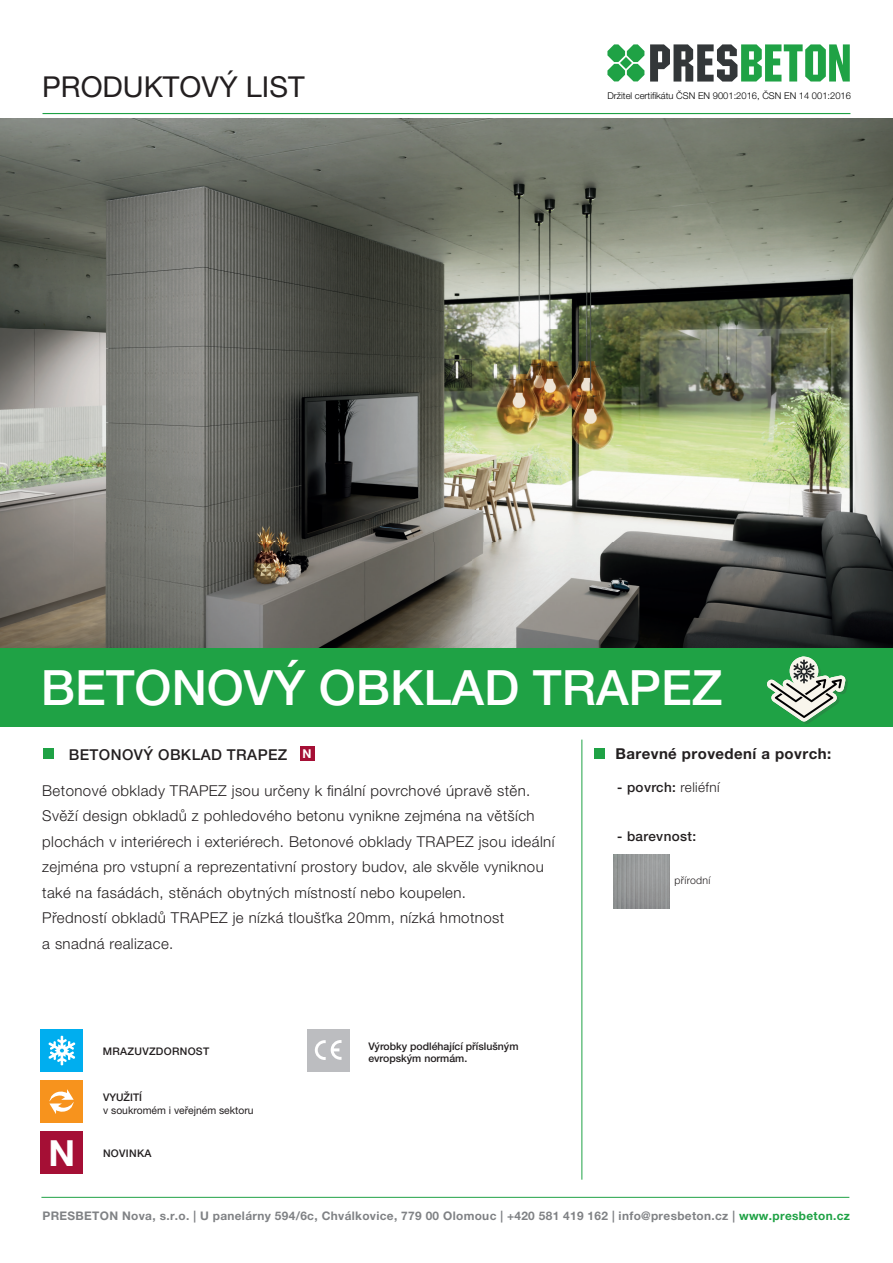
<style>
.page{position:relative;width:893px;height:1263px;background:#fff}
.page>*{position:absolute;margin:0;border:0;box-sizing:border-box;transform-origin:0 0}
.t1{font:500 48.75px "Helvetica Neue LT Pro";color:#fff}
.t2{font:700 36px "Helvetica Neue LT Pro";color:#fff}
.t3{font:28.8px "Helvetica Neue LT Pro";color:#231f20}
.t4{font:300 15px/25.5px "Helvetica Neue LT Pro";letter-spacing:.03em;color:#231f20}
.t5{font:700 15px "Helvetica Neue LT Pro";letter-spacing:.03em;color:#231f20}
.t6{font:500 15px "Helvetica Neue LT Pro";letter-spacing:.03em;color:#231f20}
.t7{font:500 13.5px "Helvetica Neue LT Pro";letter-spacing:.03em;color:#231f20}
.t8{font:700 12.15px "Helvetica Neue LT Pro";color:#fff}
.t9{font:700 11.85px "Helvetica Neue LT Pro";letter-spacing:.03em;color:#808285}
.t10{font:500 10.5px/12.6px "Helvetica Neue LT Pro";color:#231f20}
.t11{font:10.5px "Helvetica Neue LT Pro";color:#231f20}
.t12{font:500 10.5px "Helvetica Neue LT Pro";letter-spacing:.03em;color:#231f20}
.t13{font:300 10.5px "Helvetica Neue LT Pro";letter-spacing:.03em;color:#231f20}
.t14{font:300 9.45px "Helvetica Neue LT Pro";color:#000001}
.s1{font-weight:300}
.s2{color:#1fa245}
</style>
<div class="page">
<img style="left:0;top:118px;width:893px;height:530px">
<img style="left:613px;top:854px;width:56px;height:54px">
<svg style="left:650px;top:44px;width:200px;height:38px"></svg>
<svg style="left:607px;top:44px;width:37px;height:37px"></svg>
<hr style="left:43px;top:113px;width:807px;height:1px;background:#1fa245">
<hr style="left:581px;top:740px;width:1px;height:439px;background:#1fa245">
<div style="left:595px;top:748px;width:10px;height:11px;background:#1fa245"></div>
<div style="left:43px;top:749px;width:11px;height:10px;background:#1fa245"></div>
<hr style="left:41px;top:1197px;width:808px;height:1px;background:#1fa245">
<div style="left:0;top:648px;width:893px;height:79px;background:#1fa245"></div>
<svg style="left:767px;top:656px;width:81px;height:68px"></svg>
<div style="left:307px;top:1029px;width:43px;height:43px;background:#bcbdc0"></div>
<svg style="left:315px;top:1040px;width:27px;height:20px"></svg>
<div style="left:300px;top:747px;width:14px;height:14px;background:#a50f35"></div>
<div style="left:40px;top:1132px;width:43px;height:42px;background:#a50f35"></div>
<div style="left:40px;top:1080px;width:43px;height:43px;background:#f7931d"></div>
<svg style="left:49px;top:1089px;width:25px;height:25px"></svg>
<div style="left:40px;top:1029px;width:43px;height:43px;background:#00aeef"></div>
<svg style="left:49px;top:1035px;width:26px;height:30px"></svg>
<h3 class="t3" style="left:42px;top:70px;width:264px">PRODUKTOVÝ LIST</h3>
<p class="t14" style="left:607px;top:89px;width:245px">Držitel certifikátu ČSN EN 9001:2016, ČSN EN 14 001:2016</p>
<h1 class="t1" style="left:41px;top:659px;width:683px">BETONOVÝ OBKLAD TRAPEZ</h1>
<p class="t6" style="left:69px;top:745px;width:220px">BETONOVÝ OBKLAD TRAPEZ</p>
<p class="t8" style="left:302px;top:746px;width:11px">N</p>
<p class="t4" style="left:42px;top:777px;width:514px">Betonové obklady TRAPEZ jsou určeny k finální povrchové úpravě stěn.<br>Svěží design obkladů z pohledového betonu vynikne zejména na větších plochách v interiérech i exteriérech. Betonové obklady TRAPEZ jsou ideální zejména pro vstupní a reprezentativní prostory budov, ale skvěle vyniknou také na fasádách, stěnách obytných místností nebo koupelen.<br>Předností obkladů TRAPEZ je nízká tloušťka 20mm, nízká hmotnost<br>a snadná realizace.</p>
<p class="t12" style="left:103px;top:1044px;width:108px">MRAZUVZDORNOST</p>
<p class="t10" style="left:103px;top:1091px;width:40px">VYUŽITÍ</p>
<p class="t11" style="left:103px;top:1104px;width:152px">v soukromém i veřejném sektoru</p>
<h2 class="t2" style="left:49px;top:1131px;width:28px">N</h2>
<p class="t12" style="left:103px;top:1147px;width:50px">NOVINKA</p>
<p class="t10" style="left:368px;top:1039px;width:152px">Výrobky podléhající příslušným evropským normám.</p>
<p class="t5" style="left:615px;top:744px;width:217px">Barevné provedení a povrch:</p>
<p class="t7" style="left:617px;top:779px;width:104px">- povrch: <span class="s1">reliéfní</span></p>
<p class="t7" style="left:617px;top:828px;width:80px">- barevnost:</p>
<p class="t13" style="left:675px;top:874px;width:37px">přírodní</p>
<p class="t9" style="left:42px;top:1208px;width:809px">PRESBETON Nova, s.r.o. | U panelárny 594/6c, Chválkovice, 779 00 Olomouc | +420 581 419 162 | info@presbeton.cz | <span class="s2">www.presbeton.cz</span></p>
</div>
